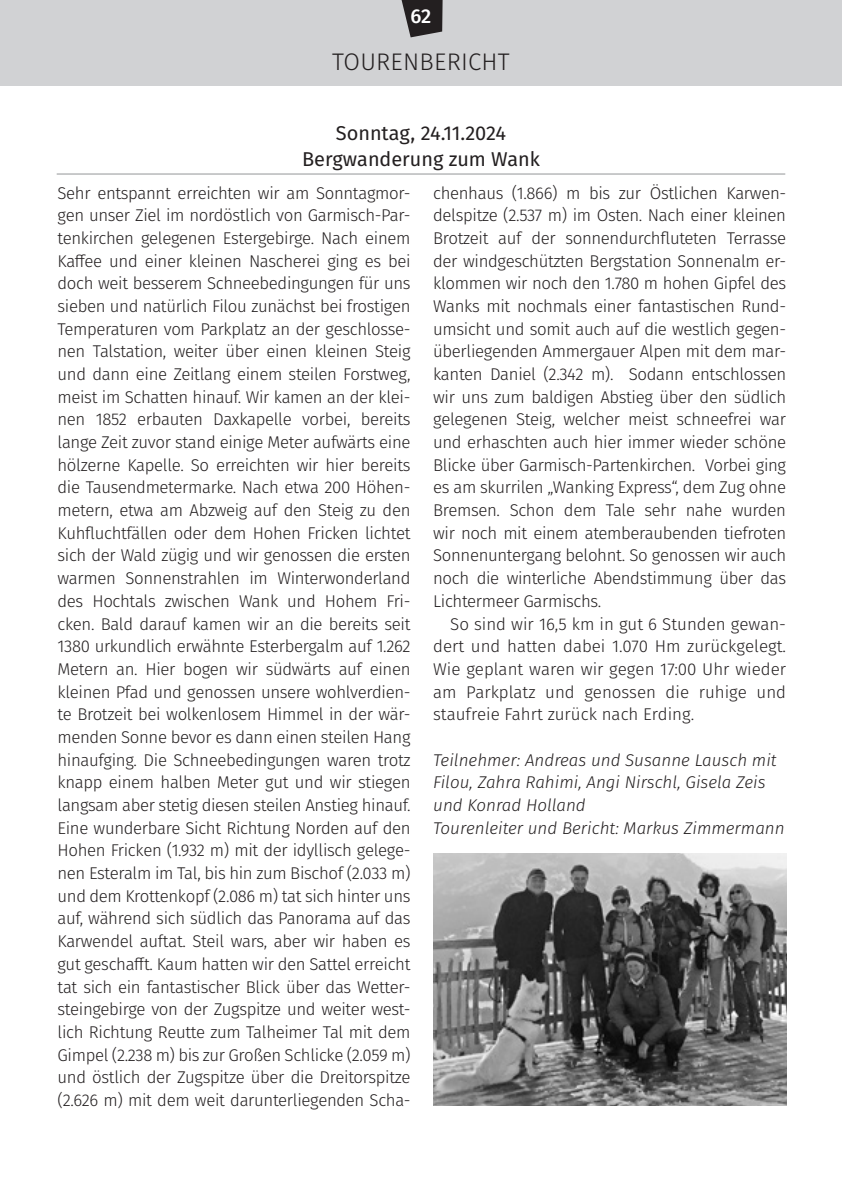
<style>
.page{position:relative;width:842px;height:1191px;background:#fff}
.page>*{position:absolute;margin:0;border:0;box-sizing:border-box;transform-origin:0 0}
.t1{font:300 24px "Fira Sans";letter-spacing:.01em;color:#231f20}
.t2{font:20px/26px "Fira Sans";color:#231f20;text-align:center}
.t3{font:500 20px "Fira Sans";color:#fff}
.t4{font:300 17px/22.6px "Fira Sans";letter-spacing:-.02em;color:#231f20;text-align:justify}
.t5{font:italic 300 17px/22.6px "Fira Sans";color:#231f20}
</style>
<div class="page">
<div style="left:0;top:0;width:842px;height:85px;background:#d1d2d4"></div>
<svg style="left:401px;top:0;width:42px;height:37px"></svg>
<hr style="left:57px;top:173px;width:728px;height:1px;background:#939598">
<img style="left:433px;top:853px;width:353px;height:253px">
<p class="t3" style="left:411px;top:0;width:22px">62</p>
<h1 class="t1" style="left:332px;top:45px;width:179px">TOURENBERICHT</h1>
<p class="t2" style="left:302px;top:119px;width:239px">Sonntag, 24.11.2024<br>Bergwanderung zum Wank</p>
<p class="t4" style="left:58px;top:181px;width:354px">Sehr entspannt erreichten wir am Sonntagmor&shy;gen unser Ziel im nordöstlich von Garmisch-Par&shy;tenkirchen gelegenen Estergebirge. Nach einem Kaffee und einer kleinen Nascherei ging es bei doch weit besserem Schneebedingungen für uns sieben und natürlich Filou zunächst bei frostigen Temperaturen vom Parkplatz an der geschlosse&shy;nen Talstation, weiter über einen kleinen Steig und dann eine Zeitlang einem steilen Forstweg, meist im Schatten hinauf. Wir kamen an der klei&shy;nen 1852 erbauten Daxkapelle vorbei, bereits lange Zeit zuvor stand einige Meter aufwärts eine hölzerne Kapelle. So erreichten wir hier bereits die Tausendmetermarke. Nach etwa 200 Höhen&shy;metern, etwa am Abzweig auf den Steig zu den Kuhfluchtfällen oder dem Hohen Fricken lichtet sich der Wald zügig und wir genossen die ersten warmen Sonnenstrahlen im Winterwonderland des Hochtals zwischen Wank und Hohem Fri&shy;cken. Bald darauf kamen wir an die bereits seit 1380 urkundlich erwähnte Esterbergalm auf 1.262<br>Metern an. Hier bogen wir südwärts auf einen kleinen Pfad und genossen unsere wohlverdien&shy;te Brotzeit bei wolkenlosem Himmel in der wär&shy;menden Sonne bevor es dann einen steilen Hang hinaufging. Die Schneebedingungen waren trotz knapp einem halben Meter gut und wir stiegen langsam aber stetig diesen steilen Anstieg hinauf.<br>Eine wunderbare Sicht Richtung Norden auf den Hohen Fricken (1.932 m) mit der idyllisch gelege&shy;nen Esteralm im Tal, bis hin zum Bischof (2.033 m) und dem Krottenkopf (2.086 m) tat sich hinter uns auf, während sich südlich das Panorama auf das Karwendel auftat. Steil wars, aber wir haben es gut geschafft. Kaum hatten wir den Sattel erreicht tat sich ein fantastischer Blick über das Wetter&shy;steingebirge von der Zugspitze und weiter west&shy;lich Richtung Reutte zum Talheimer Tal mit dem Gimpel (2.238 m) bis zur Großen Schlicke (2.059 m) und östlich der Zugspitze über die Dreitorspitze (2.626 m) mit dem weit darunterliegenden Scha-</p>
<p class="t4" style="left:433px;top:181px;width:354px">chenhaus (1.866) m bis zur Östlichen Karwen&shy;delspitze (2.537 m) im Osten. Nach einer kleinen Brotzeit auf der sonnendurchfluteten Terrasse der windgeschützten Bergstation Sonnenalm er&shy;klommen wir noch den 1.780 m hohen Gipfel des Wanks mit nochmals einer fantastischen Rund&shy;umsicht und somit auch auf die westlich gegen&shy;überliegenden Ammergauer Alpen mit dem mar&shy;kanten Daniel (2.342 m). Sodann entschlossen wir uns zum baldigen Abstieg über den südlich gelegenen Steig, welcher meist schneefrei war und erhaschten auch hier immer wieder schöne Blicke über Garmisch-Partenkirchen. Vorbei ging es am skurrilen „Wanking Express“, dem Zug ohne Bremsen. Schon dem Tale sehr nahe wurden wir noch mit einem atemberaubenden tiefroten Sonnenuntergang belohnt. So genossen wir auch noch die winterliche Abendstimmung über das Lichtermeer Garmischs.</p>
<p class="t4" style="left:433px;top:612px;width:354px;text-indent:17px">So sind wir 16,5 km in gut 6 Stunden gewan&shy;dert und hatten dabei 1.070 Hm zurückgelegt.<br>Wie geplant waren wir gegen 17:00 Uhr wieder am Parkplatz und genossen die ruhige und staufreie Fahrt zurück nach Erding.</p>
<p class="t5" style="left:433px;top:748px;width:353px">Teilnehmer: Andreas und Susanne Lausch mit Filou, Zahra Rahimi, Angi Nirschl, Gisela Zeis und Konrad Holland<br>Tourenleiter und Bericht: Markus Zimmermann</p>
</div>
